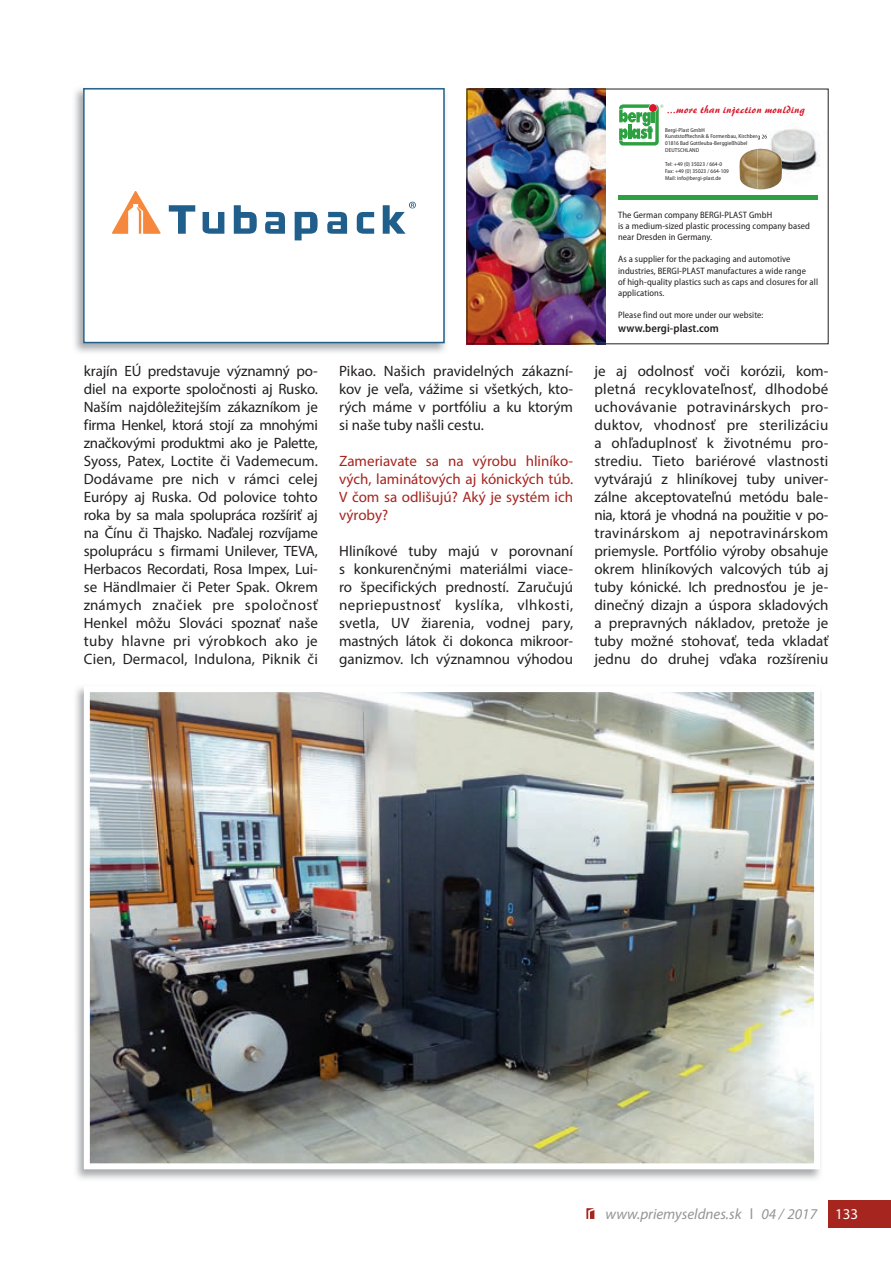
<style>
.page{position:relative;width:891px;height:1261px;background:#fff}
.page>*{position:absolute;margin:0;border:0;box-sizing:border-box;transform-origin:0 0}
.t1{font:15px/18px "Myriad Pro";color:#231f20;text-align:justify}
.t2{font:15px/18px "Myriad Pro";color:#a6251f;text-align:justify}
.t3{font:italic 15px "Myriad Pro";color:#939598}
.t4{font:600 semi-condensed 11.4px "Myriad Pro";letter-spacing:.01em;color:#231f20}
.t5{font:11.1px "Brush 445 AT";letter-spacing:.015em;color:#d91729}
.t6{font:semi-condensed 9.3px/11.1px "Myriad Pro";letter-spacing:.01em;color:#231f20}
.t7{font:semi-condensed 5.7px/6.9px "Myriad Pro";letter-spacing:.01em;color:#231f20}
.s1{font-style:normal}
.s2{font-style:normal;color:#fff}
</style>
<div class="page">
<div style="left:828px;top:1199px;width:62px;height:28px;background:#a6251f"></div>
<svg style="left:586px;top:1208px;width:8px;height:10px"></svg>
<img style="left:468px;top:91px;width:138px;height:251px">
<svg style="left:618px;top:103px;width:41px;height:43px"></svg>
<svg style="left:619px;top:104px;width:44px;height:41px"></svg>
<hr style="left:618px;top:195px;width:200px;height:4px;background:#2da041">
<img style="left:757px;top:129px;width:63px;height:61px">
<svg style="left:757px;top:134px;width:9px;height:6px"></svg>
<img style="left:739px;top:149px;width:43px;height:40px">
<div style="left:466px;top:89px;width:362px;height:255px;border:1px solid #231f20"></div>
<img style="left:74px;top:88px;width:372px;height:265px">
<div style="left:84px;top:89px;width:360px;height:253px;background:#fff"></div>
<svg style="left:112px;top:191px;width:49px;height:43px"></svg>
<svg style="left:169px;top:205px;width:26px;height:29px"></svg>
<svg style="left:202px;top:212px;width:22px;height:22px"></svg>
<svg style="left:234px;top:205px;width:23px;height:29px"></svg>
<svg style="left:265px;top:212px;width:20px;height:22px"></svg>
<svg style="left:294px;top:211px;width:23px;height:29px"></svg>
<svg style="left:356px;top:211px;width:18px;height:23px"></svg>
<svg style="left:382px;top:202px;width:34px;height:32px"></svg>
<svg style="left:327px;top:212px;width:20px;height:22px"></svg>
<div style="left:83px;top:88px;width:361px;height:255px;border:2px solid #21608c"></div>
<img style="left:76px;top:687px;width:745px;height:492px">
<img style="left:91px;top:693px;width:722px;height:469px">
<div style="left:84px;top:686px;width:736px;height:483px;border:6px solid #fff"></div>
<p class="t1" style="left:84px;top:363px;width:235px">krajín EÚ predstavuje významný po&shy;diel na exporte spoločnosti aj Rusko.<br>Naším najdôležitejším zákazníkom je firma Henkel, ktorá stojí za mnohými značkovými produktmi ako je Palette, Syoss, Patex, Loctite či Vademecum.<br>Dodávame pre nich v rámci celej Európy aj Ruska. Od polovice tohto roka by sa mala spolupráca rozšíriť aj na Čínu či Thajsko. Naďalej rozvíjame spoluprácu s firmami Unilever, TEVA, Herbacos Recordati, Rosa Impex, Lui&shy;se Händlmaier či Peter Spak. Okrem známych značiek pre spoločnosť Henkel môžu Slováci spoznať naše tuby hlavne pri výrobkoch ako je Cien, Dermacol, Indulona, Piknik či</p>
<p class="t1" style="left:339px;top:363px;width:235px">Pikao. Našich pravidelných zákazní&shy;kov je veľa, vážime si všetkých, kto&shy;rých máme v portfóliu a ku ktorým si naše tuby našli cestu.</p>
<p class="t2" style="left:339px;top:453px;width:235px">Zameriavate sa na výrobu hliníko&shy;vých, laminátových aj kónických túb.<br>V čom sa odlišujú? Aký je systém ich výroby?</p>
<p class="t1" style="left:339px;top:543px;width:235px">Hliníkové tuby majú v porovnaní s konkurenčnými materiálmi viace&shy;ro špe cifických predností. Zaručujú nepriepustnosť kyslíka, vlhkosti, svetla, UV žiarenia, vodnej pary, mastných látok či dokonca mikroor&shy;ganizmov. Ich významnou vý hodou</p>
<p class="t5" style="left:667px;top:106px;width:139px">...more than injection moulding</p>
<p class="t7" style="left:665px;top:127px;width:103px">Bergi-Plast GmbH<br>Kunststofftechnik &amp; Formenbau, Kirchberg 26<br>01816 Bad Gottleuba-Berggießhübel<br>DEUTSCHLAND</p>
<p class="t7" style="left:665px;top:161px;width:65px">Tel: +49 (0) 35023 / 664-0<br>Fax: +49 (0) 35023 / 664-109<br>Mail: info@bergi-plast.de</p>
<p class="t6" style="left:618px;top:210px;width:193px">The German company BERGI-PLAST GmbH<br>is a medium-sized plastic processing company based near Dresden in Germany.</p>
<p class="t6" style="left:618px;top:254px;width:201px">As a supplier for the packaging and automotive industries, BERGI-PLAST manufactures a wide range<br>of high-quality plastics such as caps and closures for all applications.</p>
<p class="t6" style="left:618px;top:310px;width:147px">Please find out more under our website:</p>
<p class="t4" style="left:618px;top:321px;width:102px">www.bergi-plast.com</p>
<p class="t1" style="left:594px;top:363px;width:235px">je aj odolnosť voči korózii, kom&shy;pletná recyklovateľnosť, dlhodobé uchovávanie potravinárskych pro&shy;duktov, vhodnosť pre sterilizáciu a ohľaduplnosť k životnému pro&shy;strediu. Tieto bariérové vlastnosti vytvárajú z hliníkovej tuby univer&shy;zálne akceptovateľnú metódu bale&shy;nia, ktorá je vhodná na použitie v po&shy;travinárskom aj nepotravinárskom priemysle. Portfólio výroby obsahuje okrem hliníkových valcových túb aj tuby kónické. Ich prednosťou je je&shy;dinečný dizajn a úspora skladových a prepravných nákladov, pretože je tuby možné stohovať, teda vkladať jednu do druhej vďaka rozšíreniu</p>
<p class="t3" style="left:605px;top:1208px;width:254px">www.priemyseldnes.sk <span class="s1">l</span> 04 / 2017 <span class="s2">133</span></p>
</div>
